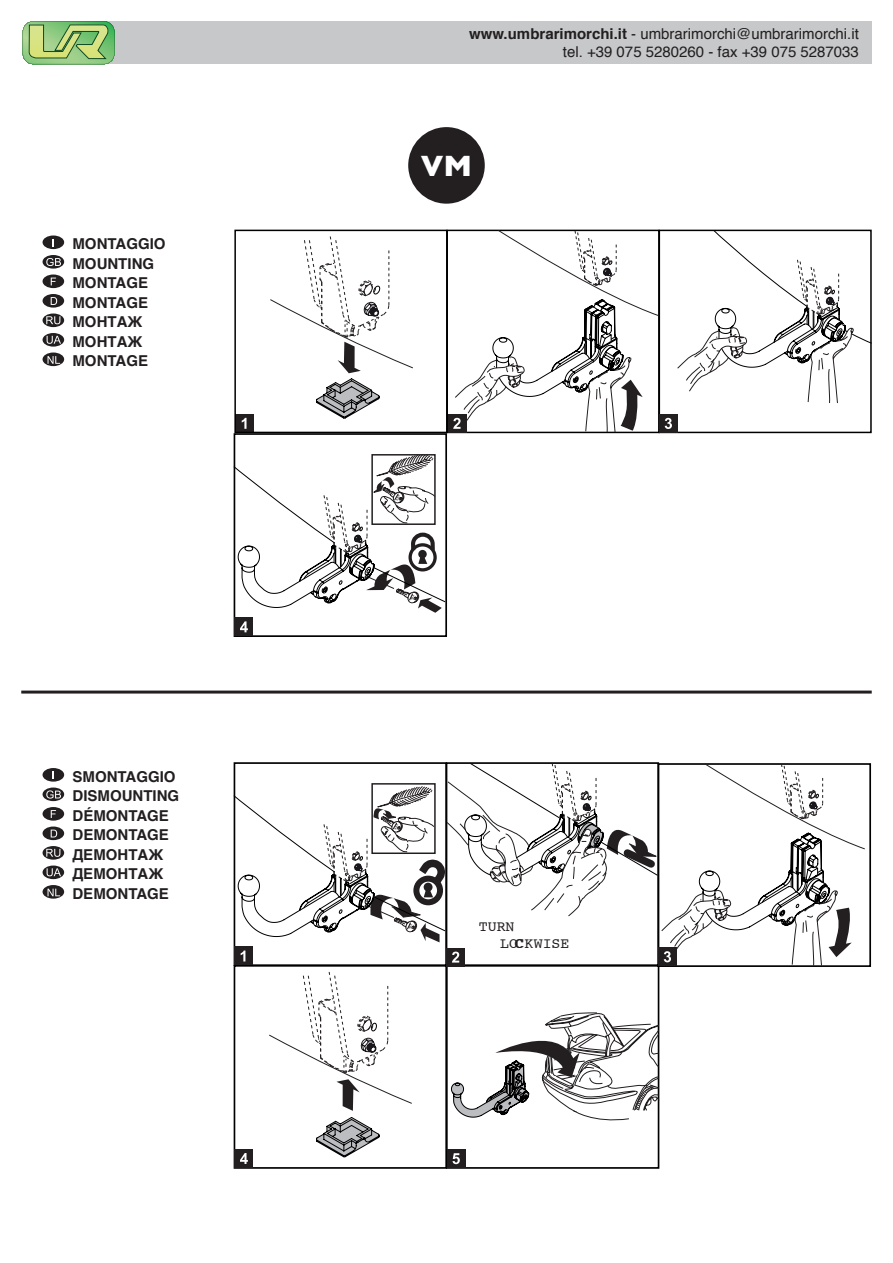
<style>
.page{position:relative;width:893px;height:1263px;background:#fff}
.page>*{position:absolute;margin:0;border:0;box-sizing:border-box;transform-origin:0 0}
.t1{font:700 30px "Gill Sans";color:#fff}
.t2{font:700 15px "Helvetica";color:#231f20}
.t3{font:15px/18px "Helvetica";color:#231f20;text-align:right}
.t4{font:14.85px/17.9px "Courier";color:#231f20}
.s1{font-weight:700}
</style>
<div class="page">
<div style="left:61px;top:21px;width:811px;height:43px;background:#c7c8ca"></div>
<svg style="left:23px;top:21px;width:91px;height:43px;background:#95c376"></svg>
<div style="left:408px;top:127px;width:77px;height:77px;background:#231f20;border-radius:50%"></div>
<div style="left:43px;top:235px;width:21px;height:14px;background:#231f20;border-radius:50%"></div>
<svg style="left:43px;top:255px;width:21px;height:14px"></svg>
<svg style="left:46px;top:258px;width:15px;height:8px"></svg>
<svg style="left:43px;top:274px;width:21px;height:14px"></svg>
<svg style="left:51px;top:278px;width:5px;height:7px"></svg>
<svg style="left:43px;top:294px;width:21px;height:14px"></svg>
<svg style="left:51px;top:297px;width:6px;height:8px"></svg>
<svg style="left:43px;top:313px;width:21px;height:14px"></svg>
<svg style="left:46px;top:316px;width:14px;height:8px"></svg>
<svg style="left:43px;top:333px;width:21px;height:14px"></svg>
<svg style="left:47px;top:336px;width:14px;height:8px"></svg>
<svg style="left:43px;top:352px;width:21px;height:14px"></svg>
<svg style="left:48px;top:356px;width:12px;height:8px"></svg>
<div style="left:659px;top:230px;width:213px;height:203px;border:2px solid #000"></div>
<div style="left:236px;top:414px;width:18px;height:18px;background:#231f20"></div>
<div style="left:448px;top:414px;width:18px;height:18px;background:#231f20"></div>
<div style="left:659px;top:414px;width:18px;height:18px;background:#231f20"></div>
<svg style="left:665px;top:418px;width:7px;height:11px"></svg>
<svg style="left:43px;top:768px;width:21px;height:14px"></svg>
<svg style="left:43px;top:787px;width:21px;height:14px"></svg>
<svg style="left:46px;top:790px;width:15px;height:9px"></svg>
<div style="left:43px;top:807px;width:21px;height:14px;background:#231f20;border-radius:50%"></div>
<svg style="left:51px;top:810px;width:5px;height:8px"></svg>
<svg style="left:43px;top:826px;width:21px;height:14px"></svg>
<svg style="left:51px;top:830px;width:6px;height:7px"></svg>
<svg style="left:43px;top:846px;width:21px;height:14px"></svg>
<svg style="left:46px;top:849px;width:14px;height:8px"></svg>
<svg style="left:43px;top:865px;width:21px;height:14px"></svg>
<svg style="left:47px;top:868px;width:14px;height:8px"></svg>
<svg style="left:43px;top:885px;width:21px;height:14px"></svg>
<svg style="left:48px;top:889px;width:12px;height:7px"></svg>
<div style="left:234px;top:433px;width:213px;height:204px;border:2px solid #000"></div>
<hr style="left:21px;top:690px;width:851px;height:3px;background:#231f20">
<div style="left:235px;top:1149px;width:18px;height:18px;background:#231f20"></div>
<div style="left:235px;top:618px;width:18px;height:18px;background:#231f20"></div>
<div style="left:447px;top:1149px;width:18px;height:18px;background:#231f20"></div>
<svg style="left:699px;top:690px;width:122px;height:4px"></svg>
<svg style="left:238px;top:617px;width:122px;height:77px"></svg>
<svg style="left:238px;top:417px;width:122px;height:19px"></svg>
<svg style="left:464px;top:690px;width:128px;height:4px"></svg>
<div style="left:234px;top:230px;width:214px;height:203px;border:2px solid #000"></div>
<svg style="left:269px;top:236px;width:144px;height:182px"></svg>
<svg style="left:453px;top:230px;width:206px;height:203px"></svg>
<svg style="left:677px;top:229px;width:195px;height:175px"></svg>
<svg style="left:233px;top:453px;width:213px;height:160px"></svg>
<svg style="left:233px;top:762px;width:633px;height:402px"></svg>
<p class="t2" style="left:72px;top:232px;width:95px">MONTAGGIO</p>
<p class="t2" style="left:72px;top:251px;width:83px">MOUNTING</p>
<p class="t2" style="left:72px;top:271px;width:77px">MONTAGE</p>
<p class="t2" style="left:72px;top:290px;width:77px">MONTAGE</p>
<p class="t2" style="left:72px;top:310px;width:72px">МОНТАЖ</p>
<p class="t2" style="left:72px;top:329px;width:72px">МОНТАЖ</p>
<p class="t2" style="left:72px;top:349px;width:77px">MONTAGE</p>
<p class="t2" style="left:72px;top:764px;width:105px">SMONTAGGIO</p>
<p class="t2" style="left:72px;top:784px;width:108px">DISMOUNTING</p>
<p class="t2" style="left:72px;top:803px;width:98px">DÉMONTAGE</p>
<p class="t2" style="left:72px;top:823px;width:98px">DEMONTAGE</p>
<p class="t2" style="left:72px;top:842px;width:92px">ДЕМОНТАЖ</p>
<p class="t2" style="left:72px;top:862px;width:92px">ДЕМОНТАЖ</p>
<p class="t2" style="left:72px;top:881px;width:98px">DEMONTAGE</p>
<p class="t3" style="left:469px;top:25px;width:391px"><span class="s1">www.umbrarimorchi.it</span> - umbrarimorchi@umbrarimorchi.it tel. +39 075 5280260 - fax +39 075 5287033</p>
<p class="t1" style="left:421px;top:148px;width:53px">VM</p>
<p class="t4" style="left:500px;top:917px;width:71px;text-indent:-21px">TURN<br>LOCKWISE</p>
</div>
